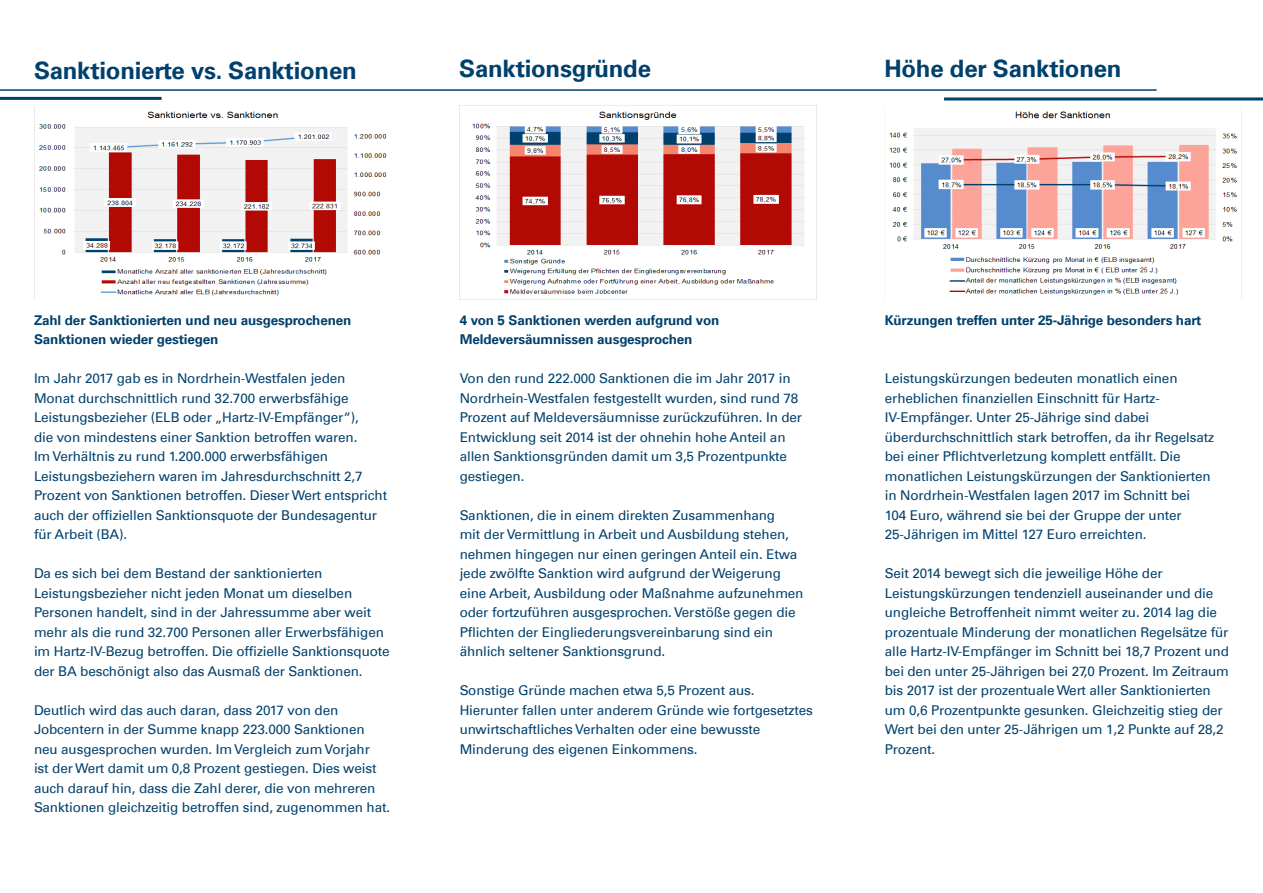
<style>
.page{position:relative;width:1263px;height:893px;background:#fff}
.page>*{position:absolute;margin:0;border:0;box-sizing:border-box;transform-origin:0 0}
.t1{font:700 24px "Univers Com 65";letter-spacing:-.01em;color:#00406c}
.t2{font:13.5px/19.5px "Univers Com 55 Roman";letter-spacing:-.01em;color:#00406c}
.t3{font:700 13.5px/19.5px "Univers Com 65";letter-spacing:-.01em;color:#00406c}
</style>
<div class="page">
<hr style="left:944px;top:97px;width:319px;height:3px;background:#00406c">
<hr style="left:0;top:89px;width:1157px;height:2px;background:#00406c">
<hr style="left:0;top:97px;width:162px;height:3px;background:#00406c">
<img style="left:34px;top:106px;width:353px;height:193px">
<img style="left:459px;top:106px;width:346px;height:193px">
<img style="left:889px;top:111px;width:348px;height:184px">
<h1 class="t1" style="left:34px;top:57px;width:324px">Sanktionierte vs. Sanktionen</h1>
<h1 class="t1" style="left:459px;top:54px;width:193px">Sanktionsgründe</h1>
<h1 class="t1" style="left:884px;top:54px;width:238px">Höhe der Sanktionen</h1>
<p class="t3" style="left:34px;top:310px;width:319px">Zahl der Sanktionierten und neu ausgesprochenen<br>Sanktionen wieder gestiegen</p>
<p class="t2" style="left:34px;top:369px;width:355px">Im Jahr 2017 gab es in Nordrhein-Westfalen jeden Monat durchschnittlich rund 32.700 erwerbsfähige Leistungsbezieher (ELB oder „Hartz-IV-Empfänger“),<br>die von mindestens einer Sanktion betroffen waren.<br>Im Verhältnis zu rund 1.200.000 erwerbsfähigen Leistungsbeziehern waren im Jahresdurchschnitt 2,7<br>Prozent von Sanktionen betroffen. Dieser Wert entspricht auch der offiziellen Sanktionsquote der Bundesagentur für Arbeit (BA).</p>
<p class="t2" style="left:34px;top:564px;width:357px">Da es sich bei dem Bestand der sanktionierten Leistungsbezieher nicht jeden Monat um dieselben Personen handelt, sind in der Jahressumme aber weit mehr als die rund 32.700 Personen aller Erwerbsfähigen im Hartz-IV-Bezug betroffen. Die offizielle Sanktionsquote der BA beschönigt also das Ausmaß der Sanktionen.</p>
<p class="t2" style="left:34px;top:700px;width:358px">Deutlich wird das auch daran, dass 2017 von den Jobcentern in der Summe knapp 223.000 Sanktionen neu ausgesprochen wurden. Im Vergleich zum Vorjahr<br>ist der Wert damit um 0,8 Prozent gestiegen. Dies weist auch darauf hin, dass die Zahl derer, die von mehreren Sanktionen gleichzeitig betroffen sind, zugenommen hat.</p>
<p class="t3" style="left:460px;top:310px;width:261px">4 von 5 Sanktionen werden aufgrund von<br>Meldeversäumnissen ausgesprochen</p>
<p class="t2" style="left:460px;top:369px;width:344px">Von den rund 222.000 Sanktionen die im Jahr 2017 in Nordrhein-Westfalen festgestellt wurden, sind rund 78<br>Prozent auf Meldeversäumnisse zurückzuführen. In der Entwicklung seit 2014 ist der ohnehin hohe Anteil an allen Sanktionsgründen damit um 3,5 Prozentpunkte gestiegen.</p>
<p class="t2" style="left:460px;top:505px;width:345px">Sanktionen, die in einem direkten Zusammenhang<br>mit der Vermittlung in Arbeit und Ausbildung stehen, nehmen hingegen nur einen geringen Anteil ein. Etwa jede zwölfte Sanktion wird aufgrund der Weigerung eine Arbeit, Ausbildung oder Maßnahme aufzunehmen oder fortzuführen ausgesprochen. Verstöße gegen die Pflichten der Eingliederungsvereinbarung sind ein ähnlich seltener Sanktionsgrund.</p>
<p class="t2" style="left:460px;top:681px;width:355px">Sonstige Gründe machen etwa 5,5 Prozent aus.<br>Hierunter fallen unter anderem Gründe wie fortgesetztes unwirtschaftliches Verhalten oder eine bewusste Minderung des eigenen Einkommens.</p>
<p class="t3" style="left:885px;top:310px;width:318px">Kürzungen treffen unter 25-Jährige besonders hart</p>
<p class="t2" style="left:885px;top:369px;width:331px">Leistungskürzungen bedeuten monatlich einen erheblichen finanziellen Einschnitt für Hartz-IV-Empfänger. Unter 25-Jährige sind dabei überdurchschnittlich stark betroffen, da ihr Regelsatz bei einer Pflichtverletzung komplett entfällt. Die monatlichen Leistungskürzungen der Sanktionierten in Nordrhein-Westfalen lagen 2017 im Schnitt bei 104 Euro, während sie bei der Gruppe der unter 25-Jährigen im Mittel 127 Euro erreichten.</p>
<p class="t2" style="left:885px;top:563px;width:346px">Seit 2014 bewegt sich die jeweilige Höhe der Leistungskürzungen tendenziell auseinander und die ungleiche Betroffenheit nimmt weiter zu. 2014 lag die prozentuale Minderung der monatlichen Regelsätze für alle Hartz-IV-Empfänger im Schnitt bei 18,7 Prozent und bei den unter 25-Jährigen bei 27,0 Prozent. Im Zeitraum bis 2017 ist der prozentuale Wert aller Sanktionierten um 0,6 Prozentpunkte gesunken. Gleichzeitig stieg der Wert bei den unter 25-Jährigen um 1,2 Punkte auf 28,2<br>Prozent.</p>
</div>
